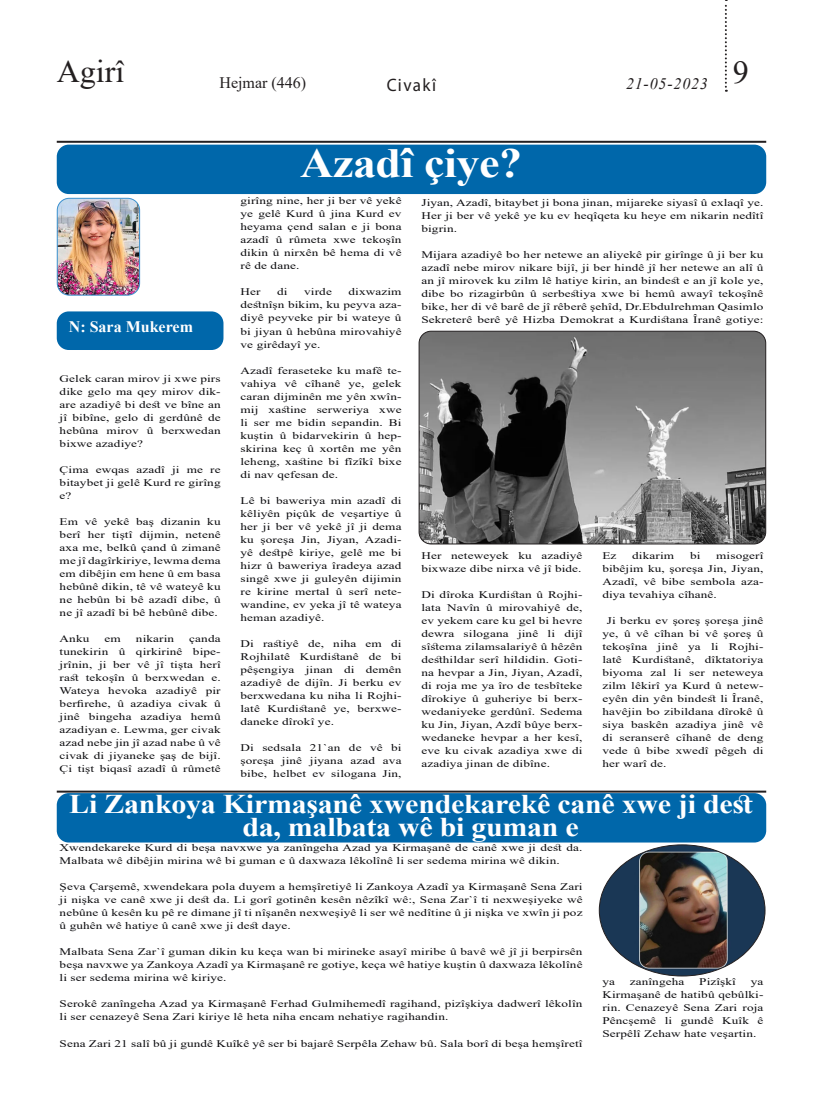
<style>
.page{position:relative;width:823px;height:1106px;background:#fff}
.page>*{position:absolute;margin:0;border:0;box-sizing:border-box;transform-origin:0 0}
.t1{font:700 41.4px "Times New Roman";letter-spacing:-.01em;color:#fff;scale:1.11 1}
.t2{font:32px "Times New Roman";color:#231f20}
.t3{font:700 27px/23px "Times New Roman";letter-spacing:-.01em;color:#fff;text-align:center;scale:1.11 1}
.t4{font:18px "Myriad Pro";letter-spacing:.08em;color:#231f20;scale:.95 1}
.t5{font:700 16px "Times New Roman";color:#fff}
.t6{font:16px "Times New Roman";color:#231f20}
.t7{font:italic 16px "Times New Roman";letter-spacing:.05em;color:#231f20}
.t8{font:10.1px/13px "Times New Roman";letter-spacing:.01em;color:#0b0b0e;text-align:justify;scale:1.31 1}
</style>
<div class="page">
<svg style="left:724px;top:0;width:2px;height:92px"></svg>
<hr style="left:57px;top:141px;width:708px;height:2px;background:#231f20">
<div style="left:57px;top:145px;width:708px;height:49px;background:#0067aa;border-radius:12px"></div>
<div style="left:57px;top:793px;width:708px;height:49px;background:#0067aa;border-radius:12px"></div>
<div style="left:57px;top:311px;width:166px;height:39px;background:#0067aa;border-radius:12px"></div>
<img style="left:57px;top:198px;width:82px;height:96px">
<div style="left:57px;top:198px;width:83px;height:98px;border:1px solid #3f93cf;border-radius:12px"></div>
<hr style="left:57px;top:790px;width:708px;height:2px;background:#231f20">
<img style="left:420px;top:331px;width:345px;height:213px">
<div style="left:418px;top:331px;width:347px;height:213px;border:1px solid #231f20;border-radius:12px"></div>
<img style="left:600px;top:845px;width:164px;height:131px">
<h2 class="t2" style="left:57px;top:49px;width:69px">Agirî</h2>
<h3 class="t6" style="left:219px;top:71px;width:88px">Hejmar (446)</h3>
<p class="t4" style="left:386px;top:74px;width:54px">Civakî</p>
<p class="t1" style="left:300px;top:133px;width:201px">Azadî çiye?</p>
<h3 class="t7" style="left:625px;top:72px;width:124px">21-05-2023 <sup>9</sup></h3>
<p class="t5" style="left:69px;top:315px;width:126px">N: Sara Mukerem</p>
<p class="t8" style="left:60px;top:372px;width:124px">Gelek caran mirov ji xwe pirs dike gelo ma qey mirov dik&shy;are azadiyê bi dest ve bîne an jî bibîne, gelo di gerdûnê de hebûna mirov û berxwedan bixwe azadiye?</p>
<p class="t8" style="left:60px;top:463px;width:124px">Çima ewqas azadî ji me re bitaybet ji gelê Kurd re girîng e?</p>
<p class="t8" style="left:60px;top:515px;width:124px">Em vê yekê baş dizanin ku berî her tiştî dijmin, netenê axa me, belkû çand û zimanê me jî dagîrkiriye, lewma dema em dibêjin em hene û em basa hebûnê dikin, tê vê wateyê ku ne hebûn bi bê azadî dibe, û ne jî azadî bi bê hebûnê dibe.</p>
<p class="t8" style="left:60px;top:632px;width:24px">Anku</p>
<p class="t8" style="left:104px;top:632px;width:14px">em</p>
<p class="t8" style="left:136px;top:632px;width:31px">nikarin</p>
<p class="t8" style="left:60px;top:632px;width:124px;text-indent:130px">çanda tunekirin û qirkirinê bipe&shy;jrînin, ji ber vê jî tişta herî rast tekoşîn û berxwedan e.<br>Wateya hevoka azadiyê pir berfirehe, û azadiya civak û jinê bingeha azadiya hemû azadiyan e. Lewma, ger civak azad nebe jin jî azad nabe û vê civak di jiyaneke şaş de bijî.<br>Çi tişt biqasî azadî û rûmetê</p>
<p class="t8" style="left:240px;top:194px;width:124px">girîng nine, her ji ber vê yekê ye gelê Kurd û jina Kurd ev heyama çend salan e ji bona azadî û rûmeta xwe tekoşîn dikin û nirxên bê hema di vê rê de dane.</p>
<p class="t8" style="left:240px;top:285px;width:17px">Her</p>
<p class="t8" style="left:277px;top:285px;width:9px">di</p>
<p class="t8" style="left:304px;top:285px;width:23px">virde</p>
<p class="t8" style="left:240px;top:285px;width:124px;text-indent:108px">dixwazim destnîşn bikim, ku peyva aza&shy;diyê peyveke pir bi wateye û bi jiyan û hebûna mirovahiyê ve girêdayî ye.</p>
<p class="t8" style="left:240px;top:363px;width:124px">Azadî feraseteke ku mafê te&shy;vahiya vê cîhanê ye, gelek caran dijminên me yên xwîn&shy;mij xastine serweriya xwe li ser me bidin sepandin. Bi kuştin û bidarvekirin û hep&shy;skirina keç û xortên me yên leheng, xastine bi fîzîkî bixe di nav qefesan de.</p>
<p class="t8" style="left:240px;top:493px;width:124px">Lê bi baweriya min azadî di kêliyên piçûk de veşartiye û her ji ber vê yekê jî ji dema ku şoreşa Jin, Jiyan, Azadi&shy;yê destpê kiriye, gelê me bi hizr û baweriya îradeya azad singê xwe ji guleyên dijimin re kirine mertal û serî nete&shy;wandine, ev yeka jî tê wateya heman azadiyê.</p>
<p class="t8" style="left:240px;top:636px;width:124px">Di rastiyê de, niha em di Rojhilatê Kurdistanê de bi pêşengiya jinan di demên azadiyê de dijîn. Ji berku ev berxwedana ku niha li Rojhi&shy;latê Kurdistanê ye, berxwe&shy;daneke dîrokî ye.</p>
<p class="t8" style="left:240px;top:740px;width:124px">Di sedsala 21`an de vê bi şoreşa jinê jiyana azad ava bibe, helbet ev silogana Jin,</p>
<p class="t8" style="left:421px;top:196px;width:262px">Jiyan, Azadî, bitaybet ji bona jinan, mijareke siyasî û exlaqî ye.<br>Her ji ber vê yekê ye ku ev heqîqeta ku heye em nikarin nedîtî bigrin.</p>
<p class="t8" style="left:421px;top:248px;width:262px">Mijara azadiyê bo her netewe an aliyekê pir girînge û ji ber ku azadî nebe mirov nikare bijî, ji ber hindê jî her netewe an alî û an jî mirovek ku zilm lê hatiye kirin, an bindest e an jî kole ye, dibe bo rizagirbûn û serbestiya xwe bi hemû awayî tekoşînê bike, her di vê barê de jî rêberê şehîd, Dr.Ebdulrehman Qasimlo Sekreterê berê yê Hizba Demokrat a Kurdistana Îranê gotiye:</p>
<p class="t8" style="left:421px;top:549px;width:124px">Her neteweyek ku azadiyê bixwaze dibe nirxa vê jî bide.</p>
<p class="t8" style="left:421px;top:588px;width:124px">Di dîroka Kurdistan û Rojhi&shy;lata Navîn û mirovahiyê de, ev yekem care ku gel bi hevre dewra silogana jinê li dijî sîstema zilamsalariyê û hêzên desthildar serî hildidin. Goti&shy;na hevpar a Jin, Jiyan, Azadî, di roja me ya îro de tesbîteke dîrokiye û guheriye bi berx&shy;wedaniyeke gerdûnî. Sedema ku Jin, Jiyan, Azdî bûye berx&shy;wedaneke hevpar a her kesî, eve ku civak azadiya xwe di azadiya jinan de dibîne.</p>
<p class="t8" style="left:602px;top:548px;width:124px;text-indent:114px">misogerî bibêjim ku, şoreşa Jin, Jiyan, Azadî, vê bibe sembola aza&shy;diya tevahiya cîhanê.</p>
<p class="t8" style="left:602px;top:613px;width:124px;text-indent:4px">Ji berku ev şoreş şoreşa jinê ye, û vê cîhan bi vê şoreş û tekoşîna jinê ya li Rojhi&shy;latê Kurdistanê, dîktatoriya biyoma zal li ser neteweya zilm lêkirî ya Kurd û netew&shy;eyên din yên bindest li Îranê, havêjin bo zibildana dîrokê û siya baskên azadiya jinê vê di seranserê cîhanê de deng vede û bibe xwedî pêgeh di her warî de.</p>
<p class="t8" style="left:602px;top:548px;width:12px">Ez</p>
<p class="t8" style="left:632px;top:548px;width:33px">dikarim</p>
<p class="t8" style="left:689px;top:548px;width:9px">bi</p>
<p class="t3" style="left:69px;top:792px;width:617px">Li Zankoya Kirmaşanê xwendekarekê canê xwe ji dest da, malbata wê bi guman e</p>
<p class="t8" style="left:60px;top:841px;width:400px">Xwendekareke Kurd di beşa navxwe ya zanîngeha Azad ya Kirmaşanê de canê xwe ji dest da.<br>Malbata wê dibêjin mirina wê bi guman e û daxwaza lêkolînê li ser sedema mirina wê dikin.</p>
<p class="t8" style="left:60px;top:880px;width:400px">Şeva Çarşemê, xwendekara pola duyem a hemşîretiyê li Zankoya Azadî ya Kirmaşanê Sena Zari ji nişka ve canê xwe ji dest da. Li gorî gotinên kesên nêzîkî wê:, Sena Zar`î ti nexweşiyeke wê nebûne û kesên ku pê re dimane jî ti nîşanên nexweşiyê li ser wê nedîtine û ji nişka ve xwîn ji poz û guhên wê hatiye û canê xwe ji dest daye.</p>
<p class="t8" style="left:60px;top:945px;width:400px">Malbata Sena Zar`î guman dikin ku keça wan bi mirineke asayî miribe û bavê wê jî ji berpirsên beşa navxwe ya Zankoya Azadî ya Kirmaşanê re gotiye, keça wê hatiye kuştin û daxwaza lêkolînê li ser sedema mirina wê kiriye.</p>
<p class="t8" style="left:60px;top:997px;width:400px">Serokê zanîngeha Azad ya Kirmaşanê Ferhad Gulmihemedî ragihand, pizîşkiya dadwerî lêkolîn li ser cenazeyê Sena Zari kiriye lê heta niha encam nehatiye ragihandin.</p>
<p class="t8" style="left:60px;top:1036px;width:400px">Sena Zari 21 salî bû ji gundê Kuîkê yê ser bi bajarê Serpêla Zehaw bû. Sala borî di beşa hemşîretî</p>
<p class="t8" style="left:602px;top:975px;width:11px">ya</p>
<p class="t8" style="left:629px;top:975px;width:43px">zanîngeha</p>
<p class="t8" style="left:698px;top:975px;width:30px">Pizîşkî</p>
<p class="t8" style="left:602px;top:975px;width:124px;text-indent:148px">ya Kirmaşanê de hatibû qebûlki&shy;rin. Cenazeyê Sena Zari roja Pêncşemê li gundê Kuîk ê Serpêlî Zehaw hate veşartin.</p>
</div>
